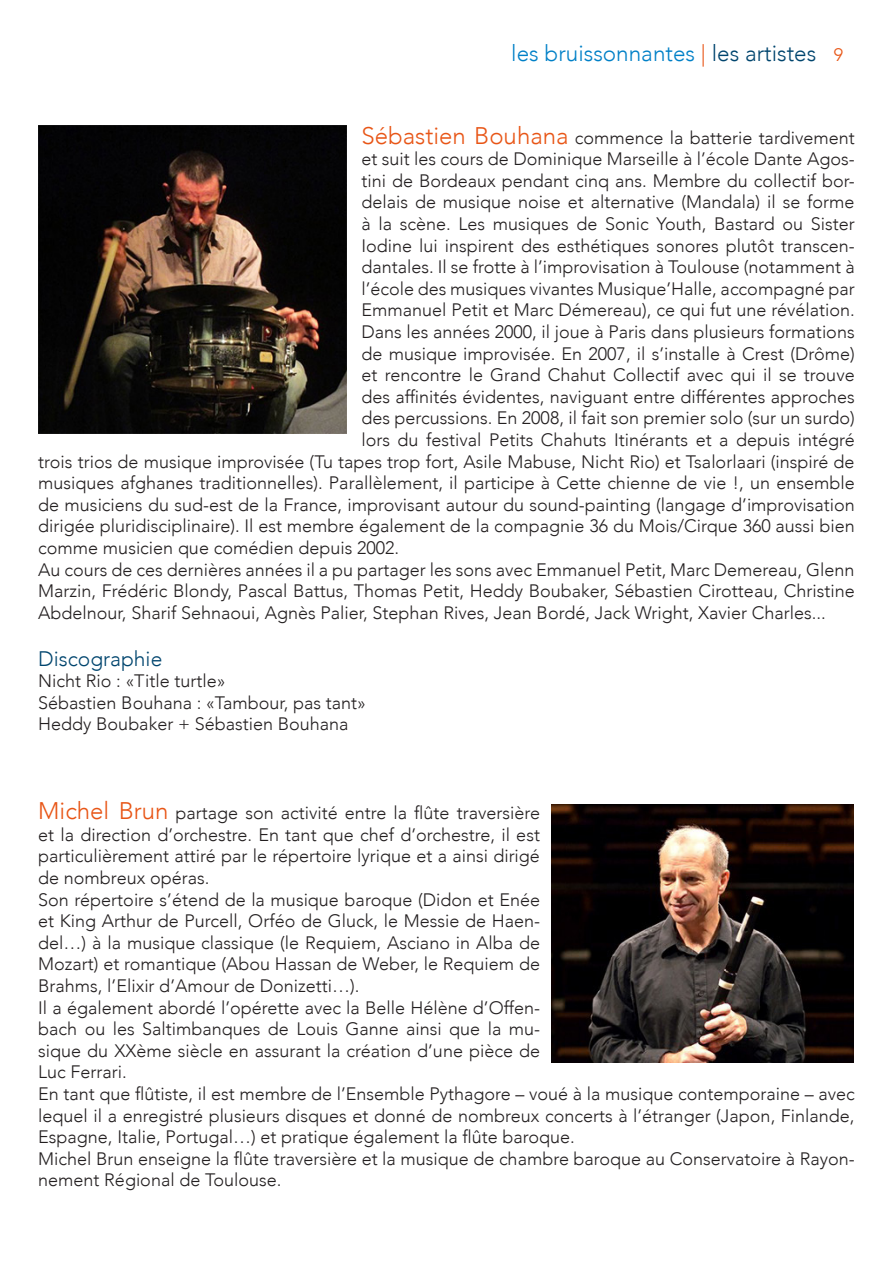
<style>
.page{position:relative;width:893px;height:1263px;background:#fff}
.page>*{position:absolute;margin:0;border:0;box-sizing:border-box;transform-origin:0 0}
.t1{font:300 22.5px "Avenir";color:#0080c7}
.t2{font:300 21px "Avenir";color:#00456e}
.t3{font:300 18px/21.6px "Avenir";color:#231f20;text-align:justify}
.s1{color:#e85516}
.s2{color:#00456e}
.s3{font-size:18px;color:#e85516}
.s4{font-size:24px;color:#e85516}
</style>
<div class="page">
<img style="left:552px;top:804px;width:301px;height:259px">
<img style="left:38px;top:125px;width:308px;height:308px">
<p class="t1" style="left:511px;top:40px;width:334px">les bruissonnantes <span class="s1">|</span> <span class="s2">les artistes</span> <span class="s3">9</span></p>
<p class="t3" style="left:361px;top:127px;width:495px"><span class="s4">Sébastien Bouhana</span> commence la batterie tardivement</p>
<p class="t3" style="left:361px;top:148px;width:495px">et suit les cours de Dominique Marseille à l’école Dante Agos-</p>
<p class="t3" style="left:361px;top:170px;width:495px">tini de Bordeaux pendant cinq ans. Membre du collectif bor-</p>
<p class="t3" style="left:361px;top:191px;width:495px">delais de musique noise et alternative (Mandala) il se forme</p>
<p class="t3" style="left:361px;top:213px;width:495px">à la scène. Les musiques de Sonic Youth, Bastard ou Sister</p>
<p class="t3" style="left:361px;top:235px;width:495px">Iodine lui inspirent des esthétiques sonores plutôt transcen-</p>
<p class="t3" style="left:361px;top:256px;width:495px">dantales. Il se frotte à l’improvisation à Toulouse (notamment à</p>
<p class="t3" style="left:361px;top:278px;width:495px">l’école des musiques vivantes Musique’Halle, accompagné par</p>
<p class="t3" style="left:361px;top:299px;width:495px">Emmanuel Petit et Marc Démereau), ce qui fut une révélation.</p>
<p class="t3" style="left:361px;top:321px;width:495px">Dans les années 2000, il joue à Paris dans plusieurs formations</p>
<p class="t3" style="left:361px;top:343px;width:495px">de musique improvisée. En 2007, il s’installe à Crest (Drôme)</p>
<p class="t3" style="left:361px;top:364px;width:495px">et rencontre le Grand Chahut Collectif avec qui il se trouve</p>
<p class="t3" style="left:361px;top:386px;width:495px">des affinités évidentes, naviguant entre différentes approches</p>
<p class="t3" style="left:361px;top:407px;width:495px">des percussions. En 2008, il fait son premier solo (sur un surdo)</p>
<p class="t3" style="left:361px;top:429px;width:495px">lors du festival Petits Chahuts Itinérants et a depuis intégré</p>
<p class="t3" style="left:38px;top:451px;width:818px">trois trios de musique improvisée (Tu tapes trop fort, Asile Mabuse, Nicht Rio) et Tsalorlaari (inspiré de</p>
<p class="t3" style="left:38px;top:472px;width:818px">musiques afghanes traditionnelles). Parallèlement, il participe à Cette chienne de vie !, un ensemble</p>
<p class="t3" style="left:38px;top:494px;width:818px">de musiciens du sud-est de la France, improvisant autour du sound-painting (langage d’improvisation</p>
<p class="t3" style="left:38px;top:515px;width:818px">dirigée pluridisciplinaire). Il est membre également de la compagnie 36 du Mois/Cirque 360 aussi bien</p>
<p class="t3" style="left:38px;top:537px;width:362px">comme musicien que comédien depuis 2002.</p>
<p class="t3" style="left:38px;top:559px;width:818px">Au cours de ces dernières années il a pu partager les sons avec Emmanuel Petit, Marc Demereau, Glenn Marzin, Frédéric Blondy, Pascal Battus, Thomas Petit, Heddy Boubaker, Sébastien Cirotteau, Christine Abdelnour, Sharif Sehnaoui, Agnès Palier, Stephan Rives, Jean Bordé, Jack Wright, Xavier Charles...</p>
<p class="t2" style="left:38px;top:646px;width:126px">Discographie</p>
<p class="t3" style="left:38px;top:670px;width:189px">Nicht Rio : «Title turtle»</p>
<p class="t3" style="left:38px;top:692px;width:329px">Sébastien Bouhana : «Tambour, pas tant»</p>
<p class="t3" style="left:38px;top:713px;width:312px">Heddy Boubaker + Sébastien Bouhana</p>
<p class="t3" style="left:38px;top:802px;width:503px"><span class="s4">Michel Brun</span> partage son activité entre la flûte traversière et la direction d’orchestre. En tant que chef d’orchestre, il est particulièrement attiré par le répertoire lyrique et a ainsi dirigé de nombreux opéras.</p>
<p class="t3" style="left:38px;top:889px;width:503px">Son répertoire s’étend de la musique baroque (Didon et Enée et King Arthur de Purcell, Orféo de Gluck, le Messie de Haen&shy;del…) à la musique classique (le Requiem, Asciano in Alba de Mozart) et romantique (Abou Hassan de Weber, le Requiem de Brahms, l’Elixir d’Amour de Donizetti…).</p>
<p class="t3" style="left:38px;top:997px;width:503px">Il a également abordé l’opérette avec la Belle Hélène d’Offen&shy;bach ou les Saltimbanques de Louis Ganne ainsi que la mu&shy;sique du XXème siècle en assurant la création d’une pièce de Luc Ferrari.</p>
<p class="t3" style="left:38px;top:1083px;width:818px">En tant que flûtiste, il est membre de l’Ensemble Pythagore – voué à la musique contemporaine – avec lequel il a enregistré plusieurs disques et donné de nombreux concerts à l’étranger (Japon, Finlande, Espagne, Italie, Portugal…) et pratique également la flûte baroque.</p>
<p class="t3" style="left:38px;top:1148px;width:818px">Michel Brun enseigne la flûte traversière et la musique de chambre baroque au Conservatoire à Rayon&shy;nement Régional de Toulouse.</p>
</div>
